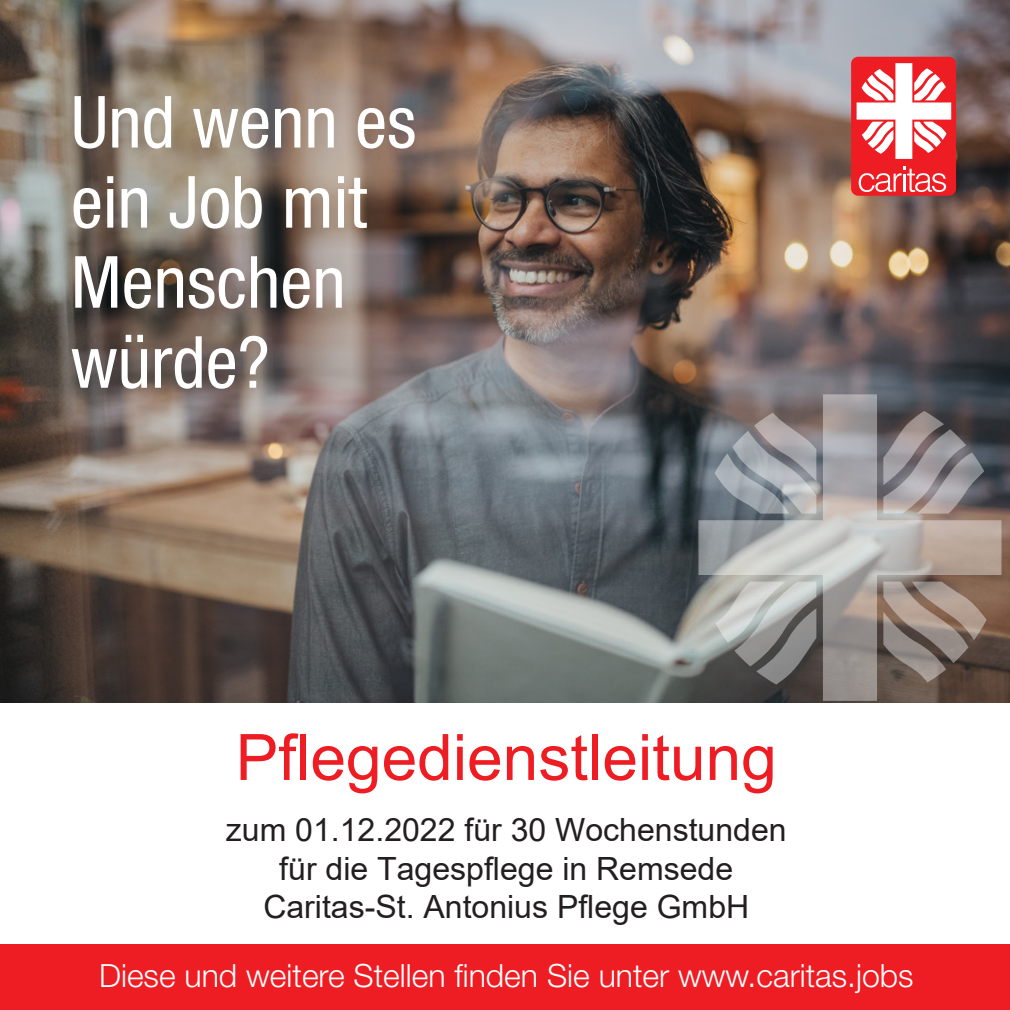
<style>
.page{position:relative;width:1010px;height:1010px;background:#fff}
.page>*{position:absolute;margin:0;border:0;box-sizing:border-box;transform-origin:0 0}
.t1{font:condensed 72px/80px "Helvetica Neue";color:#fff}
.t2{font:64px "Arial";color:#ee1d23}
.t3{font:32px/38.4px "Arial";color:#231f20;text-align:center}
.t4{font:300 32px "Helvetica Neue LT Std";color:#fff}
</style>
<div class="page">
<div style="left:0;top:944px;width:1009px;height:65px;background:#ee1d23"></div>
<img style="left:0;top:0;width:1009px;height:702px">
<svg style="left:698px;top:394px;width:303px;height:306px;background:#918d8a"></svg>
<svg style="left:715px;top:581px;width:101px;height:103px;background:#929390"></svg>
<svg style="left:883px;top:581px;width:103px;height:101px;background:#88786e"></svg>
<svg style="left:714px;top:412px;width:102px;height:101px;background:#95979b"></svg>
<svg style="left:883px;top:411px;width:100px;height:102px;background:#847f82"></svg>
<div style="left:850px;top:57px;width:105px;height:139px;background:#ee1d23;border-radius:7px"></div>
<svg style="left:856px;top:63px;width:94px;height:96px"></svg>
<svg style="left:858px;top:167px;width:87px;height:25px"></svg>
<h1 class="t1" style="left:71px;top:82px;width:347px">Und wenn es ein Job mit<br>Menschen würde?</h1>
<h2 class="t2" style="left:235px;top:713px;width:542px">Pflegedienstleitung</h2>
<p class="t3" style="left:226px;top:810px;width:562px">zum 01.12.2022 für 30 Wochenstunden für die Tagespflege in Remsede<br>Caritas-St. Antonius Pflege GmbH</p>
<p class="t4" style="left:99px;top:956px;width:815px">Diese und weitere Stellen finden Sie unter www.caritas.jobs</p>
</div>
